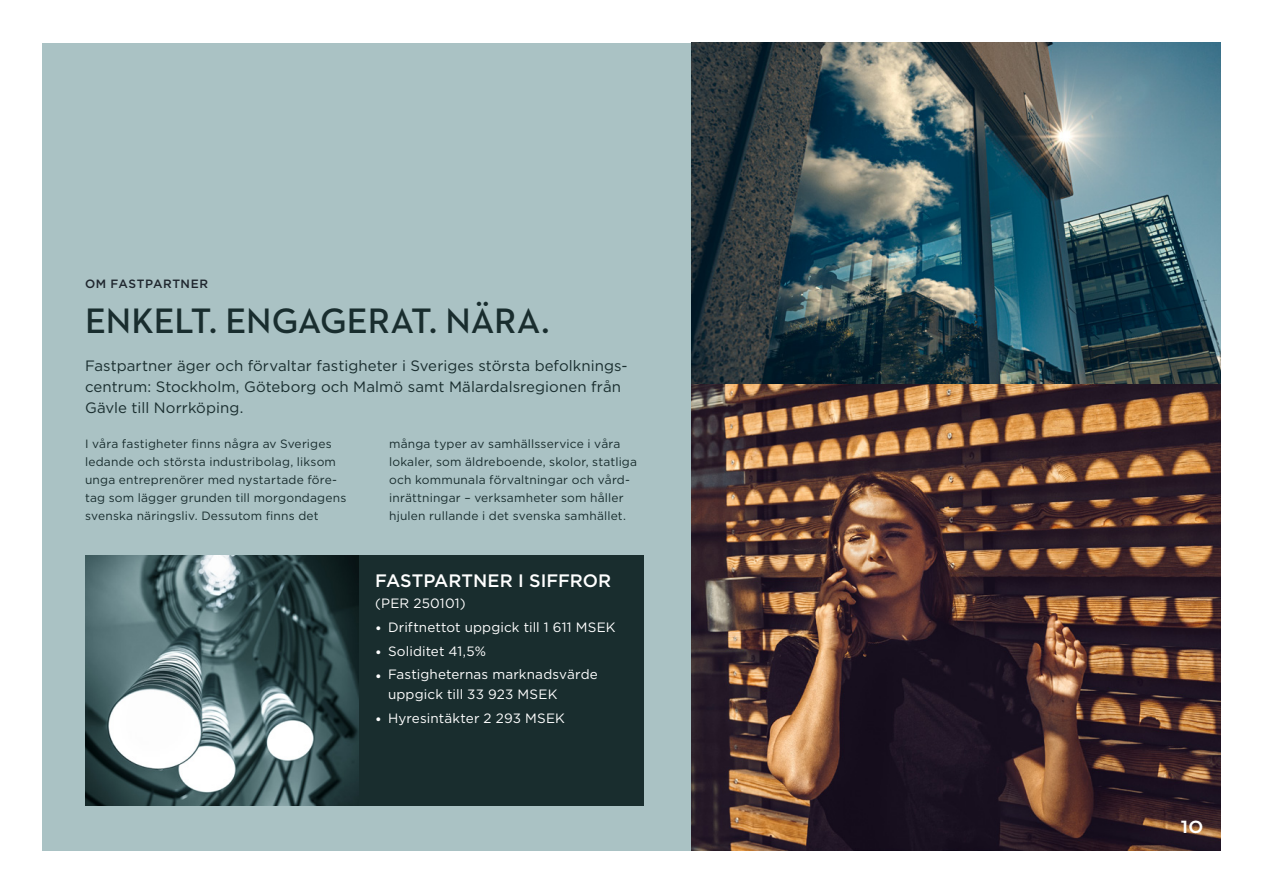
<style>
.page{position:relative;width:1263px;height:893px;background:#fff}
.page>*{position:absolute;margin:0;border:0;box-sizing:border-box;transform-origin:0 0}
.t1{font:600 36px "Neutraface 2 Text";letter-spacing:-.01em;color:#192d2e}
.t2{font:600 24px "Neutraface 2 Text";color:#fff}
.t3{font:500 18px "Gotham";color:#fff}
.t4{font:15px/21px "Gotham";letter-spacing:.005em;color:#192d2e}
.t5{font:13.5px/19.5px "Gotham";letter-spacing:.01em;color:#fff}
.t6{font:12px/18px "Gotham";letter-spacing:.015em;color:#192d2e}
.t7{font:500 12px "Gotham";letter-spacing:.05em;color:#1f262e}
.s1{font-weight:500}
</style>
<div class="page">
<div style="left:43px;top:43px;width:648px;height:807px;background:#aac2c4"></div>
<img style="left:691px;top:43px;width:529px;height:807px">
<div style="left:358px;top:556px;width:286px;height:250px;background:#192d2e"></div>
<img style="left:85px;top:556px;width:273px;height:250px">
<p class="t7" style="left:85px;top:276px;width:125px">OM FASTPARTNER</p>
<p class="t1" style="left:85px;top:298px;width:466px">ENKELT. ENGAGERAT. NÄRA.</p>
<p class="t4" style="left:85px;top:354px;width:544px">Fastpartner äger och förvaltar fastigheter i Sveriges största befolknings&shy;centrum: Stockholm, Göteborg och Malmö samt Mälardalsregionen från<br>Gävle till Norrköping.</p>
<p class="t6" style="left:85px;top:434px;width:263px">I våra fastigheter finns några av Sveriges ledande och största industribolag, liksom unga entreprenörer med nystartade före&shy;tag som lägger grunden till morgondagens svenska näringsliv. Dessutom finns det</p>
<p class="t6" style="left:389px;top:434px;width:249px">många typer av samhällsservice i våra lokaler, som äldreboende, skolor, statliga och kommunala förvaltningar och vård&shy;inrättningar – verksamheter som håller hjulen rullande i det svenska samhället.</p>
<p class="t3" style="left:375px;top:569px;width:237px">FASTPARTNER I SIFFROR</p>
<p class="t5" style="left:375px;top:593px;width:92px">(PER 250101)</p>
<p class="t5" style="left:375px;top:617px;width:242px"><span class="s1">•</span> Driftnettot uppgick till 1 611 MSEK</p>
<p class="t5" style="left:375px;top:641px;width:112px"><span class="s1">•</span> Soliditet 41,5%</p>
<p class="t5" style="left:388px;top:665px;width:211px;text-indent:-13px"><span class="s1">•</span> Fastigheternas marknadsvärde uppgick till 33 923 MSEK</p>
<p class="t5" style="left:375px;top:708px;width:191px"><span class="s1">•</span> Hyresintäkter 2 293 MSEK</p>
<h2 class="t2" style="left:1181px;top:810px;width:24px">10</h2>
</div>
